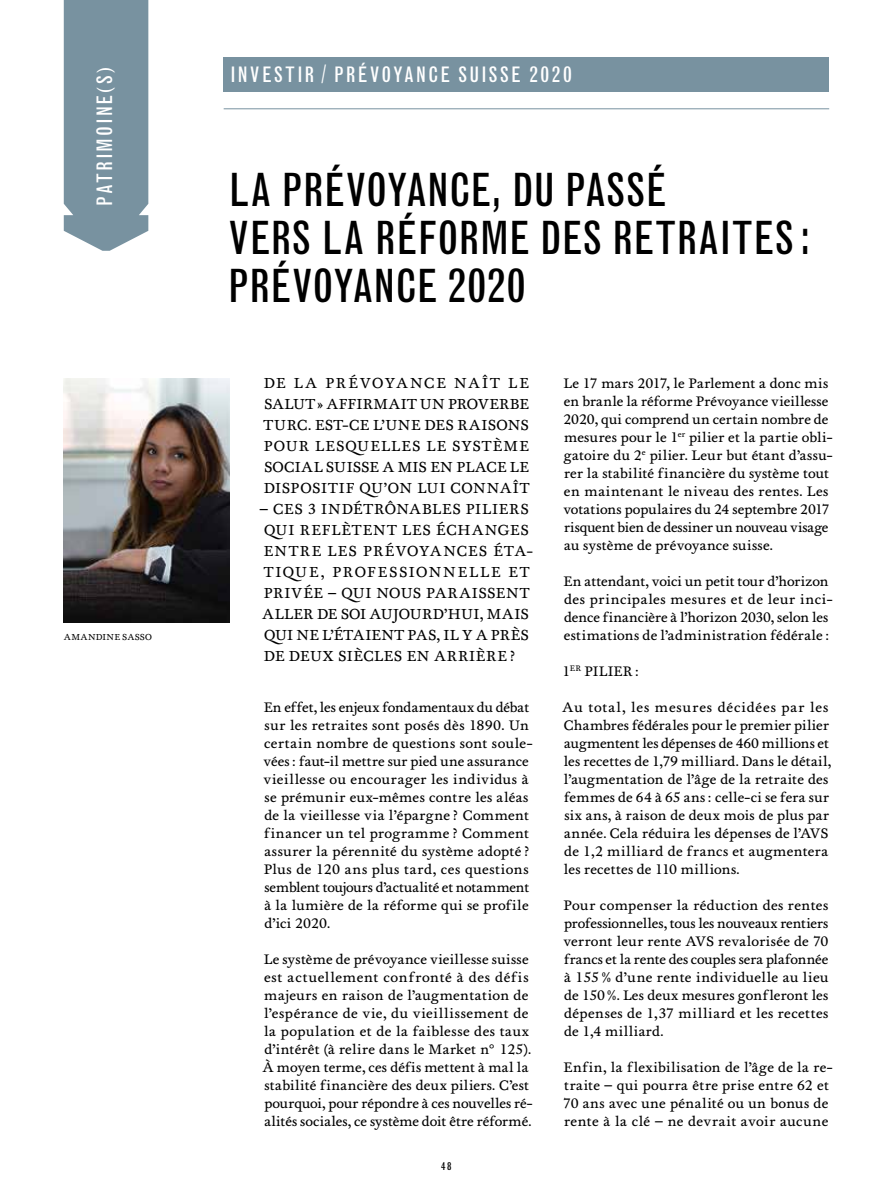
<style>
.page{position:relative;width:893px;height:1191px;background:#fff}
.page>*{position:absolute;margin:0;border:0;box-sizing:border-box;transform-origin:0 0}
.t1{font:condensed 45px/48px "Grotesque";color:#000}
.t2{font:condensed 21px "Grotesque";letter-spacing:.095em;color:#fff}
.t3{font:15px/21px "Foundry Wilson";letter-spacing:.045em;color:#000;text-align:justify}
.t4{font:14.25px/18px "Foundry Wilson";letter-spacing:.015em;color:#000}
.t5{font:condensed 10.5px "Grotesque";color:#000}
.t6{font:9px "Foundry Wilson";letter-spacing:.03em;color:#000}
</style>
<div class="page">
<div style="left:64px;top:0;width:84px;height:251px;background:#7892a0"></div>
<hr style="left:224px;top:108px;width:605px;height:1px;background:#7892a0">
<div style="left:224px;top:57px;width:605px;height:34px;background:#7892a0"></div>
<img style="left:64px;top:378px;width:166px;height:244px">
<h2 class="t2" style="left:93px;top:205px;width:140px;rotate:-90deg">PATRIMOINE(S)</h2>
<h2 class="t2" style="left:230px;top:62px;width:343px">INVESTIR / PRÉVOYANCE SUISSE 2020</h2>
<h1 class="t1" style="left:228px;top:166px;width:584px">LA PRÉVOYANCE, DU PASSÉ<br>VERS LA RÉFORME DES RETRAITES :<br>PRÉVOYANCE 2020</h1>
<p class="t6" style="left:64px;top:632px;width:90px">AMANDINE SASSO</p>
<p class="t3" style="left:264px;top:373px;width:267px">DE LA PRÉVOYANCE NAÎT LE SALUT» AFFIRMAIT UN PROVERBE TURC. EST-CE L’UNE DES RAISONS POUR LESQUELLES LE SYSTÈME SOCIAL SUISSE A MIS EN PLACE LE DISPOSITIF QU’ON LUI CONNAÎT</p>
<p class="t3" style="left:259px;top:499px;width:275px;text-align:left">– CES 3 INDÉTRÔNABLES PILIERS<br>QUI REFLÈTENT LES ÉCHANGES<br>ENTRE LES PRÉVOYANCES ÉTA-<br>TIQUE, PROFESSIONNELLE ET<br>PRIVÉE – QUI NOUS PARAISSENT<br>ALLER DE SOI AUJOURD’HUI, MAIS<br>QUI NE L’ÉTAIENT PAS, IL Y A PRÈS<br>DE DEUX SIÈCLES EN ARRIÈRE ?</p>
<p class="t4" style="left:264px;top:698px;width:271px">En effet, les enjeux fondamentaux du débat sur les retraites sont posés dès 1890. Un certain nombre de questions sont soule&shy;vées: faut-il mettre sur pied une assurance vieillesse ou encourager les individus à se prémunir eux-mêmes contre les aléas de la vieillesse via l’épargne ? Comment financer un tel programme ? Comment assurer la pérennité du système adopté ?<br>Plus de 120 ans plus tard, ces questions semblent toujours d’actualité et notamment à la lumière de la réforme qui se profile d’ici 2020.</p>
<p class="t4" style="left:262px;top:950px;width:272px">Le système de prévoyance vieillesse suisse est actuellement confronté à des défis majeurs en raison de l’augmentation de l’espérance de vie, du vieillissement de la population et de la faiblesse des taux d’intérêt (à relire dans le Market n° 125).<br>À moyen terme, ces défis mettent à mal la stabilité financière des deux piliers. C’est pourquoi, pour répondre à ces nouvelles ré&shy;alités sociales, ce système doit être réformé.</p>
<p class="t5" style="left:441px;top:1160px;width:12px">48</p>
<p class="t4" style="left:563px;top:374px;width:271px">Le 17 mars 2017, le Parlement a donc mis en branle la réforme Prévoyance vieillesse 2020, qui comprend un certain nombre de mesures pour le 1<sup>er</sup> pilier et la partie obli&shy;gatoire du 2<sup>e</sup> pilier. Leur but étant d’assu&shy;rer la stabilité financière du système tout en maintenant le niveau des rentes. Les votations populaires du 24 septembre 2017 risquent bien de dessiner un nouveau visage au système de prévoyance suisse.</p>
<p class="t4" style="left:564px;top:572px;width:270px">En attendant, voici un petit tour d’horizon des principales mesures et de leur inci&shy;dence financière à l’horizon 2030, selon les estimations de l’administration fédérale :</p>
<p class="t4" style="left:562px;top:662px;width:79px">1<sup>ER</sup> PILIER:</p>
<p class="t4" style="left:562px;top:698px;width:271px">Au total, les mesures décidées par les Chambres fédérales pour le premier pilier augmentent les dépenses de 460 millions et les recettes de 1,79 milliard. Dans le détail, l’augmentation de l’âge de la retraite des femmes de 64 à 65 ans: celle-ci se fera sur six ans, à raison de deux mois de plus par année. Cela réduira les dépenses de l’AVS de 1,2 milliard de francs et augmentera les recettes de 110 millions.</p>
<p class="t4" style="left:563px;top:896px;width:267px;text-align:justify">Pour compenser la réduction des rentes professionnelles, tous les nouveaux rentiers verront leur rente AVS revalorisée de 70 francs et la rente des couples sera plafonnée à 155 % d’une rente individuelle au lieu de 150%. Les deux mesures gonfleront les dépenses de 1,37 milliard et les recettes de 1,4 milliard.</p>
<p class="t4" style="left:563px;top:1058px;width:271px">Enfin, la flexibilisation de l’âge de la re&shy;traite – qui pourra être prise entre 62 et 70 ans avec une pénalité ou un bonus de rente à la clé – ne devrait avoir aucune</p>
</div>
